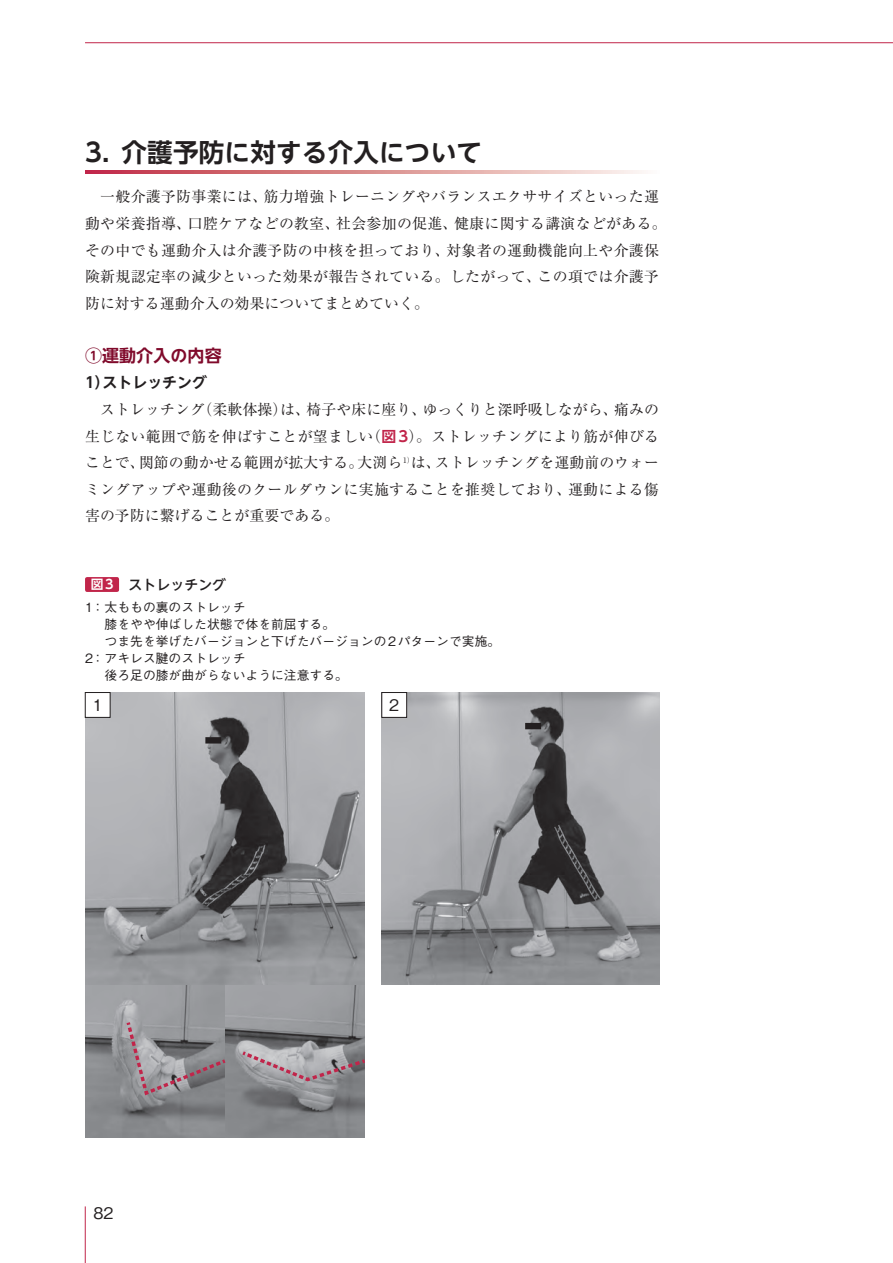
<style>
.page{position:relative;width:893px;height:1263px;background:#fff}
.page>*{position:absolute;margin:0;border:0;box-sizing:border-box;transform-origin:0 0}
.t1{font:700 25.5px "UD Shin Go NT Pro De";letter-spacing:.01em;color:#231f20}
.t2{font:700 16.95px "UD Shin Go NT Pro De";letter-spacing:.005em;color:#800a2b}
.t3{font:500 15.9px "Gothic BBB Pro";color:#231f20}
.t4{font:14.85px/26.5px "Ryumin Pro";letter-spacing:.02em;color:#231f20}
.t5{font:700 14.85px "UD Shin Go NT Pro De";letter-spacing:.005em;color:#231f20}
.t6{font:500 13.8px "UD Shin Go NT Pro";letter-spacing:.01em;color:#231f20}
.t7{font:500 12.75px "Gothic BBB Pro";letter-spacing:.005em;color:#231f20}
.s1{font-family:"UD Shin Go NT Pro De";font-weight:700;color:#c1254a}
.s2{font-family:"UD Shin Go Pro De";font-weight:700;font-size:12.75px;color:#fff}
</style>
<div class="page">
<hr style="left:85px;top:1206px;width:1px;height:57px;background:#c1254a">
<hr style="left:85px;top:42px;width:808px;height:1px;background:#c1254a">
<svg style="left:85px;top:170px;width:557px;height:3px;background:#db8d91"></svg>
<div style="left:85px;top:577px;width:34px;height:15px;background:#c1254a;border-radius:2px"></div>
<img style="left:382px;top:692px;width:277px;height:292px">
<img style="left:85px;top:692px;width:280px;height:445px">
<svg style="left:124px;top:1018px;width:105px;height:80px;background:#908c90"></svg>
<svg style="left:239px;top:1048px;width:126px;height:35px;background:#a39ba0"></svg>
<div style="left:205px;top:737px;width:16px;height:6px;background:#231f20"></div>
<div style="left:525px;top:723px;width:16px;height:6px;background:#231f20"></div>
<div style="left:85px;top:692px;width:25px;height:25px;background:#fff"></div>
<div style="left:85px;top:692px;width:25px;height:26px;border:1px solid #231f20"></div>
<div style="left:382px;top:692px;width:25px;height:25px;background:#fff"></div>
<div style="left:382px;top:692px;width:25px;height:26px;border:1px solid #231f20"></div>
<h1 class="t1" style="left:85px;top:131px;width:398px">3．介護予防に対する介入について</h1>
<p class="t4" style="left:85px;top:182px;width:583px">　一般介護予防事業には、筋力増強トレーニングやバランスエクササイズといった運動や栄養指導、口腔ケアなどの教室、社会参加の促進、健康に関する講演などがある。その中でも運動介入は介護予防の中核を担っており、対象者の運動機能向上や介護保険新規認定率の減少といった効果が報告されている。したがって、この項では介護予防に対する運動介入の効果についてまとめていく。</p>
<p class="t2" style="left:85px;top:341px;width:138px">①運動介入の内容</p>
<p class="t5" style="left:85px;top:371px;width:124px">1）ストレッチング</p>
<p class="t4" style="left:85px;top:395px;width:576px;text-align:justify">　ストレッチング（柔軟体操）は、椅子や床に座り、ゆっくりと深呼吸しながら、痛みの生じない範囲で筋を伸ばすことが望ましい（<span class="s1">図3</span>）。ストレッチングにより筋が伸びることで、関節の動かせる範囲が拡大する。大渕ら<sup>1）</sup>は、ストレッチングを運動前のウォーミングアップや運動後のクールダウンに実施することを推奨しており、運動による傷害の予防に繋げることが重要である。</p>
<p class="t6" style="left:91px;top:573px;width:137px"><span class="s2">図3</span> ストレッチング</p>
<p class="t7" style="left:85px;top:597px;width:162px">1： 太ももの裏のストレッチ</p>
<p class="t7" style="left:105px;top:614px;width:232px">膝をやや伸ばした状態で体を前屈する。</p>
<p class="t7" style="left:105px;top:631px;width:397px">つま先を挙げたバージョンと下げたバージョンの2パターンで実施。</p>
<p class="t7" style="left:85px;top:648px;width:162px">2： アキレス腱のストレッチ</p>
<p class="t7" style="left:105px;top:665px;width:245px">後ろ足の膝が曲がらないように注意する。</p>
<p class="t3" style="left:93px;top:692px;width:12px">1</p>
<p class="t3" style="left:389px;top:692px;width:12px">2</p>
<p class="t3" style="left:94px;top:1200px;width:22px">82</p>
</div>
